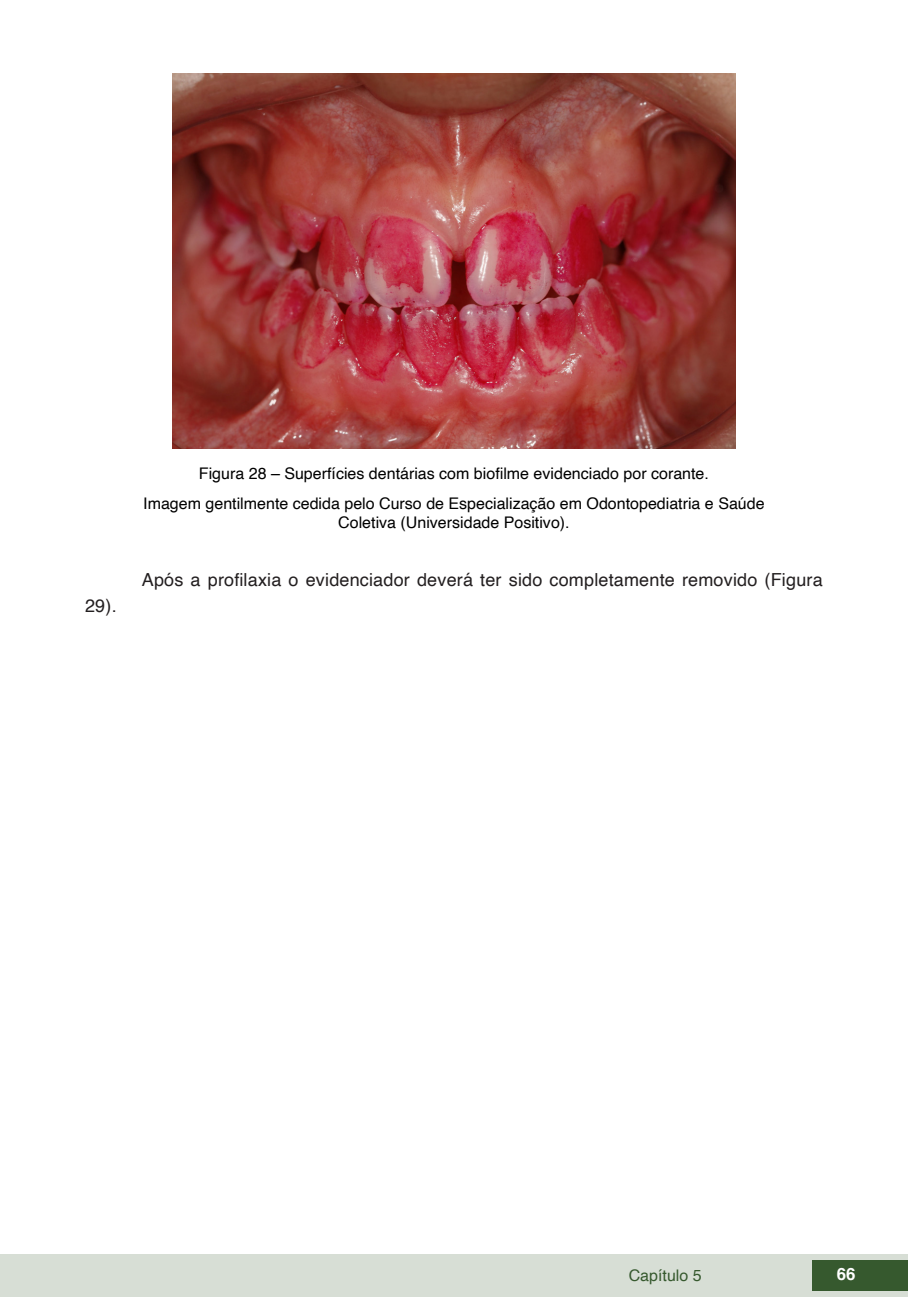
<style>
.page{position:relative;width:908px;height:1304px;background:#fff}
.page>*{position:absolute;margin:0;border:0;box-sizing:border-box;transform-origin:0 0}
.t1{font:18px "Helvetica";letter-spacing:.01em;color:#231f20}
.t2{font:700 16.8px "Helvetica";color:#fff}
.t3{font:16px/30.6px "Helvetica";color:#000;text-align:center}
.t4{font:16px "Helvetica";color:#36592e}
</style>
<div class="page">
<div style="left:0;top:1254px;width:906px;height:43px;background:#d7ded5"></div>
<div style="left:812px;top:1261px;width:95px;height:30px;background:#36592e"></div>
<img style="left:172px;top:74px;width:563px;height:374px">
<p class="t1" style="left:85px;top:592px;width:33px">29).</p>
<p class="t3" style="left:143px;top:458px;width:622px">Figura 28 – Superfícies dentárias com biofilme evidenciado por corante.<br>Imagem gentilmente cedida pelo Curso de Especialização em Odontopediatria e Saúde</p>
<p class="t3" style="left:338px;top:508px;width:233px">Coletiva (Universidade Positivo).</p>
<p class="t1" style="left:142px;top:566px;width:682px">Após a profilaxia o evidenciador deverá ter sido completamente removido (Figura</p>
<p class="t4" style="left:628px;top:1263px;width:74px">Capítulo 5</p>
<p class="t2" style="left:836px;top:1261px;width:20px">66</p>
</div>
